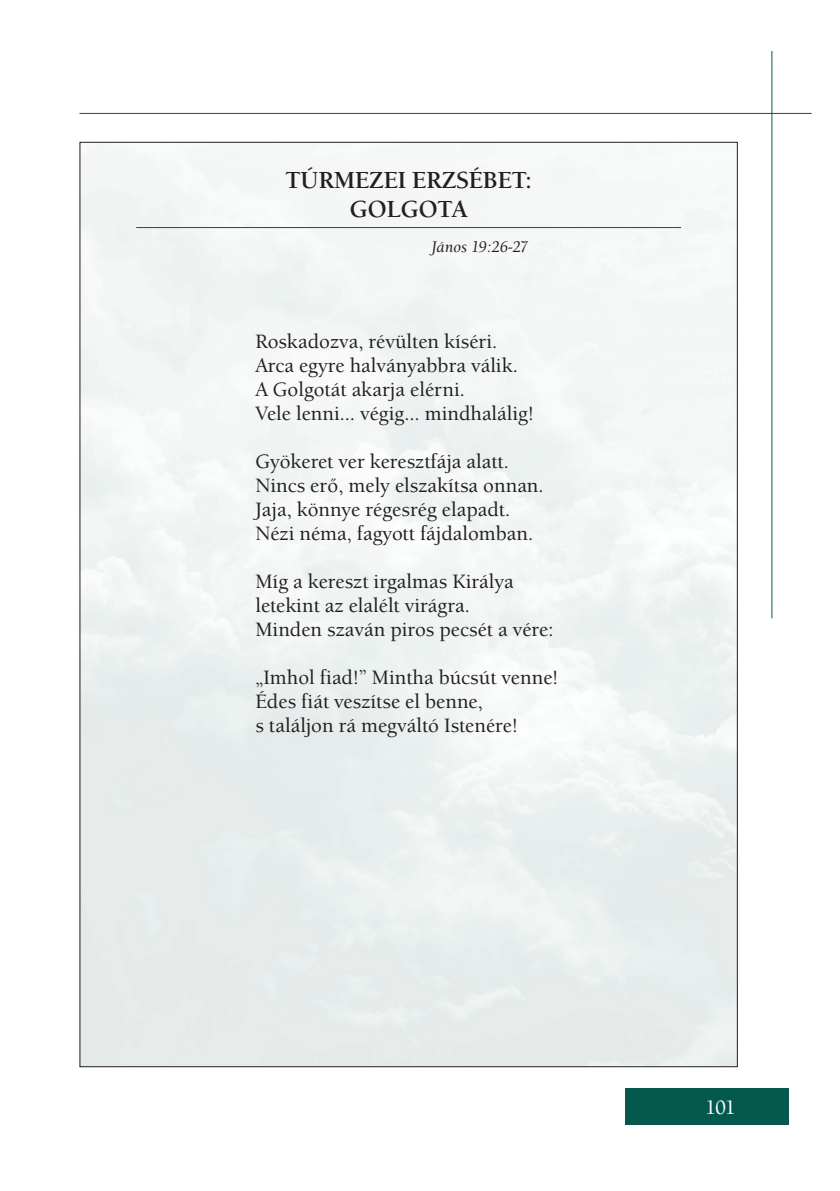
<style>
.page{position:relative;width:840px;height:1191px;background:#fff}
.page>*{position:absolute;margin:0;border:0;box-sizing:border-box;transform-origin:0 0}
.t1{font:700 24px/28.8px "Berkeley Old Sty Itc TEE";color:#231f20;text-align:center}
.t2{font:500 20px/24px "Berkeley Old Sty Itc TEE";color:#231f20}
.t3{font:500 20px "Berkeley Old Sty Itc TEE";color:#fff}
.t4{font:italic 500 16px "Berkeley Old Sty Itc TEE";color:#231f20}
</style>
<div class="page">
<img style="left:81px;top:144px;width:654px;height:921px">
<div style="left:624px;top:1089px;width:164px;height:36px;background:#05584c"></div>
<hr style="left:79px;top:113px;width:732px;height:1px;background:#05584c">
<hr style="left:771px;top:51px;width:1px;height:567px;background:#05584c">
<hr style="left:136px;top:227px;width:544px;height:1px;background:#05584c">
<p class="t1" style="left:285px;top:166px;width:248px">TÚRMEZEI ERZSÉBET:<br>GOLGOTA</p>
<p class="t4" style="left:431px;top:237px;width:98px">János 19:26-27</p>
<p class="t2" style="left:255px;top:329px;width:280px">Roskadozva, révülten kíséri.<br>Arca egyre halványabbra válik.<br>A Golgotát akarja elérni.<br>Vele lenni… végig… mindhalálig!</p>
<p class="t2" style="left:255px;top:449px;width:289px">Gyökeret ver keresztfája alatt.<br>Nincs erő, mely elszakítsa onnan.<br>Jaja, könnye régesrég elapadt.<br>Nézi néma, fagyott fájdalomban.</p>
<p class="t2" style="left:255px;top:569px;width:299px">Míg a kereszt irgalmas Királya letekint az elalélt virágra.<br>Minden szaván piros pecsét a vére:</p>
<p class="t2" style="left:255px;top:665px;width:304px">„Imhol fiad!” Mintha búcsút venne!<br>Édes fiát veszítse el benne,<br>s találjon rá megváltó Istenére!</p>
<p class="t3" style="left:704px;top:1096px;width:32px">101</p>
</div>
